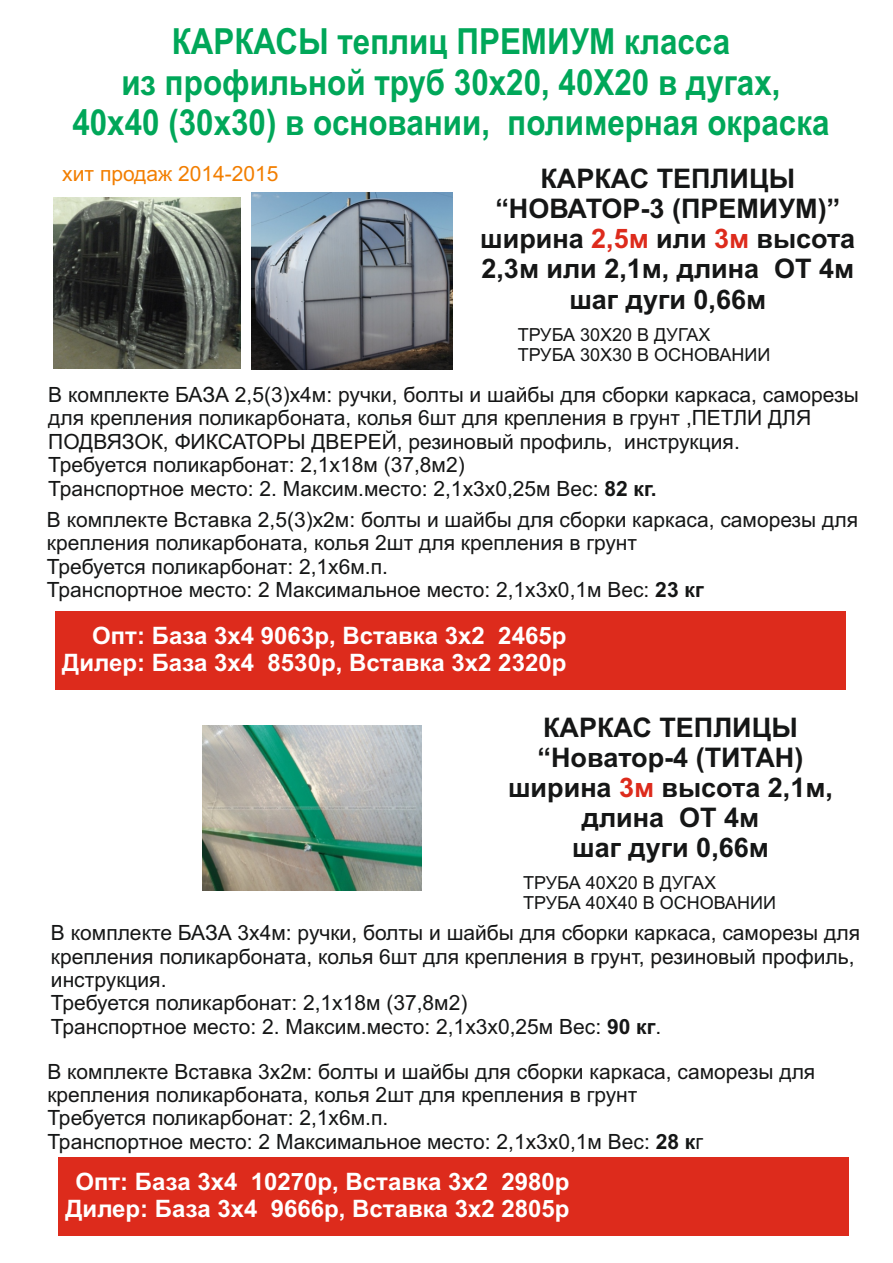
<style>
.page{position:relative;width:893px;height:1263px;background:#fff}
.page>*{position:absolute;margin:0;border:0;box-sizing:border-box;transform-origin:0 0}
.t1{font:700 36px/40.2px "Arial";color:#00a759;text-align:center;scale:.87 1}
.t2{font:700 27px/30.2px "Arial";color:#151616;text-align:center}
.t3{font:700 24px/26.8px "Arial";color:#fff;text-align:right}
.t4{font:21px/23.4px "Arial";color:#151616}
.t5{font:21px "Arial";color:#f27e00}
.t6{font:18px/20.1px "Arial";color:#151616}
.s1{color:#dd2b1c}
.s2{font-weight:700}
</style>
<div class="page">
<img style="left:53px;top:198px;width:187px;height:170px">
<img style="left:251px;top:192px;width:202px;height:178px">
<img style="left:202px;top:726px;width:219px;height:164px">
<div style="left:55px;top:611px;width:790px;height:79px;background:#dd2b1c"></div>
<div style="left:59px;top:1157px;width:790px;height:79px;background:#dd2b1c"></div>
<h1 class="t1" style="left:72px;top:25px;width:872px">КАРКАСЫ теплиц ПРЕМИУМ класса<br>из профильной труб 30х20, 40Х20 в дугах,<br>40х40 (30х30) в основании, полимерная окраска</h1>
<p class="t2" style="left:480px;top:166px;width:377px">КАРКАС ТЕПЛИЦЫ “НОВАТОР-3 (ПРЕМИУМ)” ширина <span class="s1">2,5м</span> или <span class="s1">3м</span> высота<br>2,3м или 2,1м, длина ОТ 4м шаг дуги 0,66м</p>
<p class="t5" style="left:62px;top:165px;width:218px">хит продаж 2014-2015</p>
<p class="t6" style="left:518px;top:326px;width:254px">ТРУБА 30Х20 В ДУГАХ<br>ТРУБА 30Х30 В ОСНОВАНИИ</p>
<p class="t4" style="left:48px;top:385px;width:812px">В комплекте БАЗА 2,5(3)х4м: ручки, болты и шайбы для сборки каркаса, саморезы для крепления поликарбоната, колья 6шт для крепления в грунт ,ПЕТЛИ ДЛЯ ПОДВЯЗОК, ФИКСАТОРЫ ДВЕРЕЙ, резиновый профиль, инструкция.<br>Требуется поликарбонат: 2,1х18м (37,8м2)<br>Транспортное место: 2. Максим.место: 2,1х3х0,25м Вес: <span class="s2">82 кг.</span></p>
<p class="t4" style="left:47px;top:510px;width:813px">В комплекте Вставка 2,5(3)х2м: болты и шайбы для сборки каркаса, саморезы для крепления поликарбоната, колья 2шт для крепления в грунт<br>Требуется поликарбонат: 2,1х6м.п.<br>Транспортное место: 2 Максимальное место: 2,1х3х0,1м Вес: <span class="s2">23 кг</span></p>
<p class="t3" style="left:62px;top:624px;width:506px">Опт: База 3х4 9063р, Вставка 3х2 2465р<br>Дилер: База 3х4 8530р, Вставка 3х2 2320р</p>
<p class="t2" style="left:508px;top:714px;width:326px">КАРКАС ТЕПЛИЦЫ “Новатор-4 (ТИТАН) ширина <span class="s1">3м</span> высота 2,1м, длина ОТ 4м<br>шаг дуги 0,66м</p>
<p class="t6" style="left:523px;top:874px;width:254px">ТРУБА 40Х20 В ДУГАХ<br>ТРУБА 40Х40 В ОСНОВАНИИ</p>
<p class="t4" style="left:51px;top:923px;width:811px">В комплекте БАЗА 3х4м: ручки, болты и шайбы для сборки каркаса, саморезы для крепления поликарбоната, колья 6шт для крепления в грунт, резиновый профиль, инструкция.<br>Требуется поликарбонат: 2,1х18м (37,8м2)<br>Транспортное место: 2. Максим.место: 2,1х3х0,25м Вес: <span class="s2">90 кг</span>.</p>
<p class="t4" style="left:47px;top:1061px;width:769px">В комплекте Вставка 3х2м: болты и шайбы для сборки каркаса, саморезы для крепления поликарбоната, колья 2шт для крепления в грунт<br>Требуется поликарбонат: 2,1х6м.п.<br>Транспортное место: 2 Максимальное место: 2,1х3х0,1м Вес: <span class="s2">28 к</span>г</p>
<p class="t3" style="left:66px;top:1170px;width:506px;text-align:center">Опт: База 3х4 10270р, Вставка 3х2 2980р<br>Дилер: База 3х4 9666р, Вставка 3х2 2805р</p>
</div>
